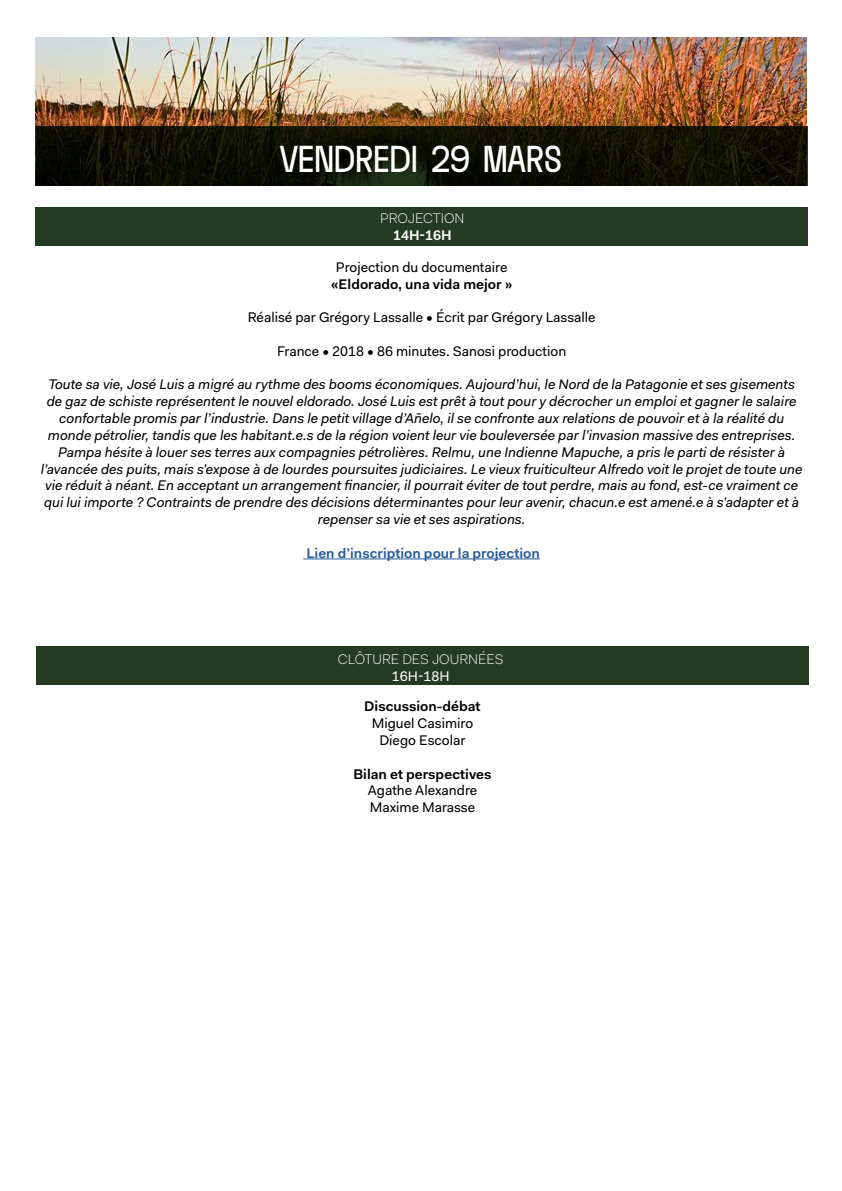
<style>
.page{position:relative;width:842px;height:1191px;background:#fff}
.page>*{position:absolute;margin:0;border:0;box-sizing:border-box;transform-origin:0 0}
.t1{font:48px "Heliuum";color:#fff}
.t2{font:italic 14px/16.8px "Fakt Pro";color:#000;text-align:center}
.t3{font:14px/16.8px "Fakt Pro";color:#000;text-align:center}
.t4{font:600 14px "Fakt Pro";color:#000}
.t5{font:600 14px "Fakt Pro";color:#275b9b}
.t6{font:300 14px "Fakt Pro";color:#fff}
.t7{font:600 14px "Fakt Pro";color:#fff}
.t8{font:14px "Fakt Pro";color:#fff}
</style>
<div class="page">
<img style="left:35px;top:38px;width:771px;height:148px">
<svg style="left:36px;top:126px;width:771px;height:60px;fill:#0e0f03"></svg>
<div style="left:35px;top:207px;width:772px;height:38px;background:#253a22"></div>
<hr style="left:303px;top:558px;width:237px;height:1px;background:#275b9b">
<div style="left:36px;top:646px;width:772px;height:39px;background:#253a22"></div>
<h1 class="t1" style="left:280px;top:115px;width:284px">VENDREDI 29 MARS</h1>
<p class="t6" style="left:380px;top:209px;width:86px">PROJECTION</p>
<p class="t7" style="left:393px;top:226px;width:60px">14H-16H</p>
<p class="t3" style="left:336px;top:258px;width:173px">Projection du documentaire</p>
<p class="t4" style="left:331px;top:274px;width:183px">«Eldorado, una vida mejor »</p>
<p class="t3" style="left:248px;top:309px;width:349px">Réalisé par Grégory Lassalle • Écrit par Grégory Lassalle</p>
<p class="t3" style="left:277px;top:342px;width:291px">France • 2018 • 86 minutes. Sanosi production</p>
<p class="t2" style="left:41px;top:376px;width:763px">Toute sa vie, José Luis a migré au rythme des booms économiques. Aujourd’hui, le Nord de la Patagonie et ses gisements de gaz de schiste représentent le nouvel eldorado. José Luis est prêt à tout pour y décrocher un emploi et gagner le salaire confortable promis par l’industrie. Dans le petit village d’Añelo, il se confronte aux relations de pouvoir et à la réalité du monde pétrolier, tandis que les habitant.e.s de la région voient leur vie bouleversée par l’invasion massive des entreprises.<br>Pampa hésite à louer ses terres aux compagnies pétrolières. Relmu, une Indienne Mapuche, a pris le parti de résister à l’avancée des puits, mais s’expose à de lourdes poursuites judiciaires. Le vieux fruiticulteur Alfredo voit le projet de toute une vie réduit à néant. En acceptant un arrangement financier, il pourrait éviter de tout perdre, mais au fond, est-ce vraiment ce qui lui importe ? Contraints de prendre des décisions déterminantes pour leur avenir, chacun.e est amené.e à s’adapter et à repenser sa vie et ses aspirations.</p>
<p class="t5" style="left:306px;top:543px;width:235px">Lien d’inscription pour la projection</p>
<p class="t6" style="left:338px;top:649px;width:167px">CLÔTURE DES JOURNÉES</p>
<p class="t8" style="left:392px;top:666px;width:59px">16H-18H</p>
<p class="t4" style="left:364px;top:697px;width:118px">Discussion-débat</p>
<p class="t3" style="left:372px;top:715px;width:103px">Miguel Casimiro<br>Diego Escolar</p>
<p class="t4" style="left:353px;top:764px;width:140px">Bilan et perspectives</p>
<p class="t3" style="left:368px;top:782px;width:111px;text-align:left">Agathe Alexandre<br>Maxime Marasse</p>
</div>
